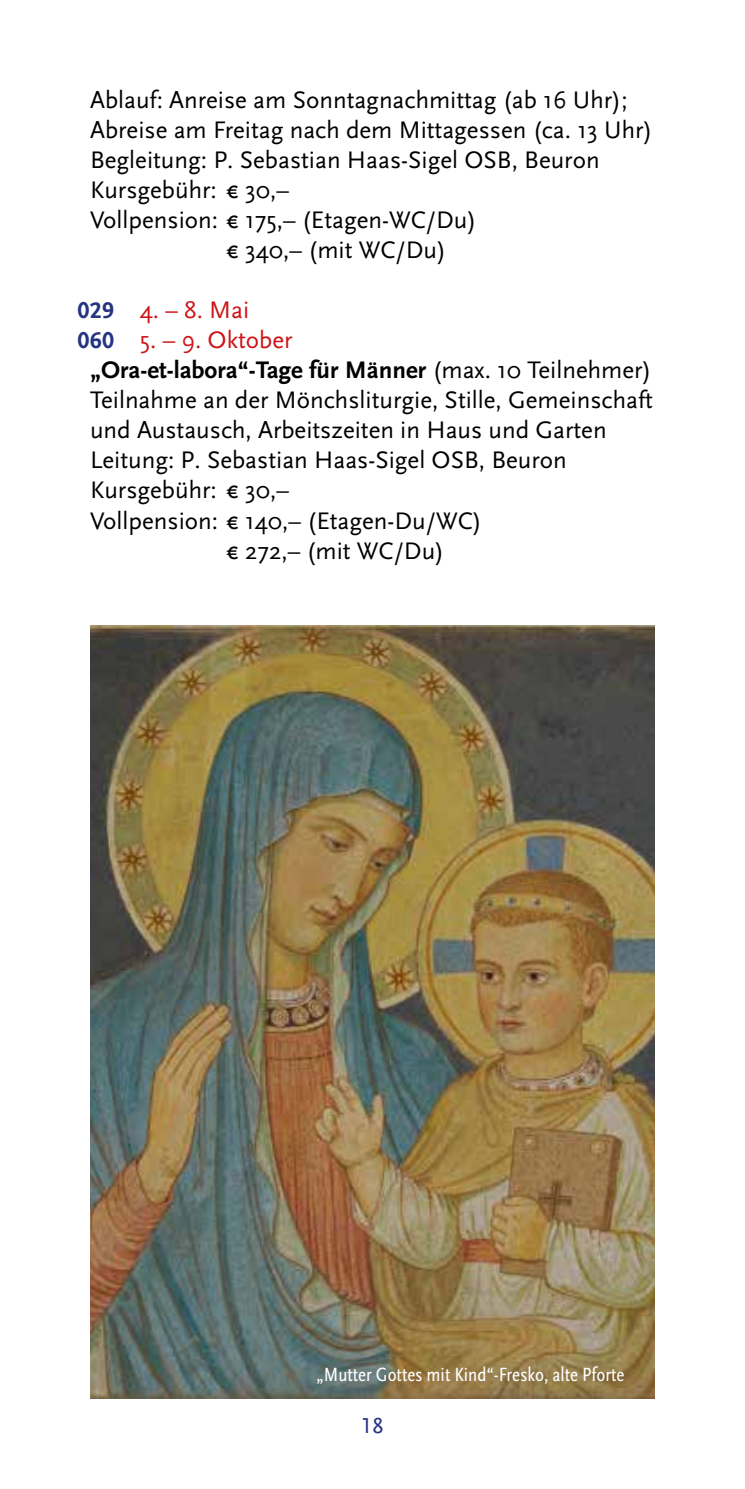
<style>
.page{position:relative;width:745px;height:1489px;background:#fff}
.page>*{position:absolute;margin:0;border:0;box-sizing:border-box;transform-origin:0 0}
.t1{font:25px "Scala Sans";color:#000}
.t2{font:700 25px "Scala Sans";color:#000}
.t3{font:25px "Scala Sans";color:#cd1316}
.t4{font:22.5px "Scala Sans LF";color:#253483}
.t5{font:20px "Scala Sans Regular Con";color:#fff}
.s1{font-family:"Scala Sans LF";font-weight:700;font-size:23.75px;color:#253483}
.s2{font-weight:400}
</style>
<div class="page">
<img style="left:90px;top:625px;width:564px;height:773px">
<p class="t1" style="left:90px;top:87px;width:538px">Ablauf: Anreise am Sonntagnachmittag (ab 16 Uhr);</p>
<p class="t1" style="left:90px;top:117px;width:563px">Abreise am Freitag nach dem Mittagessen (ca. 13 Uhr)</p>
<p class="t1" style="left:90px;top:147px;width:510px">Begleitung: P. Sebastian Haas-Sigel OSB, Beuron</p>
<p class="t1" style="left:90px;top:177px;width:200px">Kursgebühr: € 30,–</p>
<p class="t1" style="left:90px;top:207px;width:387px">Vollpension: € 175,– (Etagen-WC/Du)</p>
<p class="t1" style="left:226px;top:237px;width:221px">€ 340,– (mit WC/Du)</p>
<p class="t3" style="left:77px;top:297px;width:173px"><span class="s1">029</span> 4. – 8. Mai</p>
<p class="t3" style="left:77px;top:327px;width:216px"><span class="s1">060</span> 5. – 9. Oktober</p>
<p class="t2" style="left:90px;top:357px;width:562px">„Ora-et-labora“-Tage für Männer <span class="s2">(max. 10 Teilnehmer)</span></p>
<p class="t1" style="left:90px;top:387px;width:564px">Teilnahme an der Mönchsliturgie, Stille, Gemeinschaft</p>
<p class="t1" style="left:90px;top:417px;width:517px">und Austausch, Arbeitszeiten in Haus und Garten</p>
<p class="t1" style="left:90px;top:447px;width:478px">Leitung: P. Sebastian Haas-Sigel OSB, Beuron</p>
<p class="t1" style="left:90px;top:477px;width:200px">Kursgebühr: € 30,–</p>
<p class="t1" style="left:90px;top:507px;width:393px">Vollpension: € 140,– (Etagen-Du/WC)</p>
<p class="t1" style="left:226px;top:537px;width:219px">€ 272,– (mit WC/Du)</p>
<p class="t5" style="left:316px;top:1363px;width:309px">„Mutter Gottes mit Kind“-Fresko, alte Pforte</p>
<p class="t4" style="left:361px;top:1413px;width:24px">18</p>
</div>
